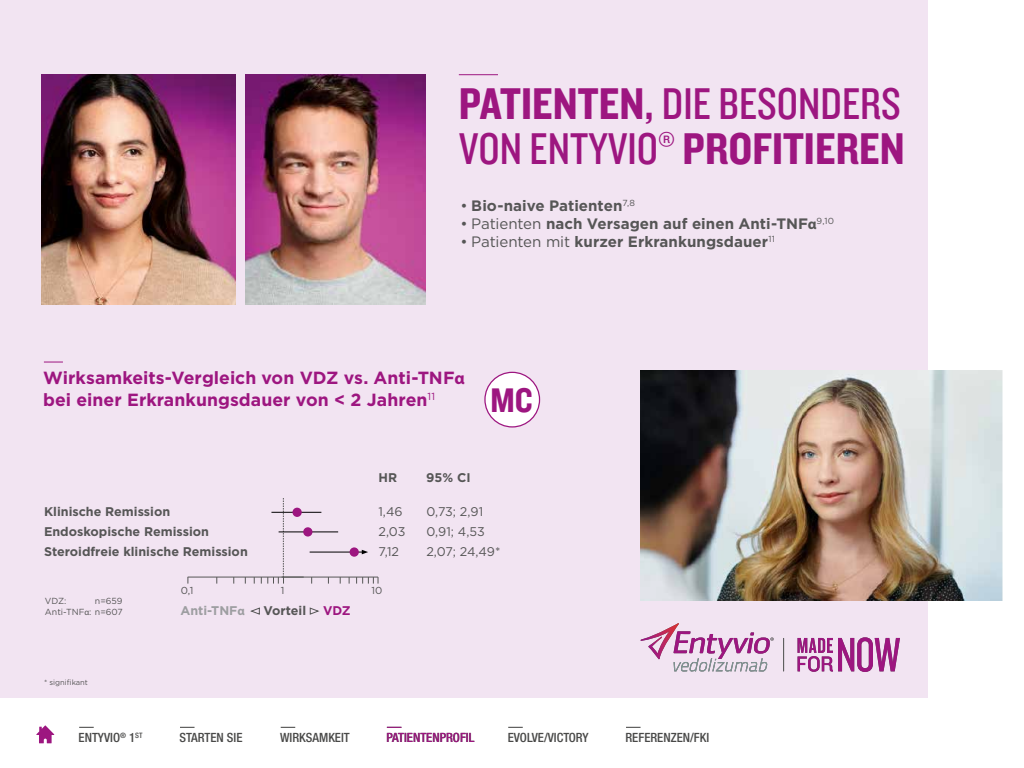
<style>
.page{position:relative;width:1024px;height:768px;background:#fff}
.page>*{position:absolute;margin:0;border:0;box-sizing:border-box;transform-origin:0 0}
.t1{font:46.2px/45.3px "Knockout 29 Junior Ltweight";color:#9d1680}
.t2{font:35.4px "Knockout 50 Welterweight";color:#9d1680}
.t3{font:700 17.6px/21.1px "Gotham";color:#9d1680}
.t4{font:700 15.1px "Gotham";color:#565656}
.t5{font:500 condensed 12.8px "Helvetica Neue";color:#494948}
.t6{font:500 condensed 12.8px "Helvetica Neue";color:#9d1680}
.t7{font:700 12.6px/20.1px "Gotham";color:#565656}
.t8{font:12.6px/20.1px "Gotham";letter-spacing:-.01em;color:#565656}
.t9{font:700 12.6px "Gotham";color:#9d9ea1}
.t10{font:700 12.6px "Gotham";color:#9d1680}
.t11{font:10.1px "Gotham";color:#565656}
.t12{font:8.8px/10.6px "Gotham";color:#565656;text-align:right}
.t13{font:7.5px "Gotham";color:#565656}
.s1{font-family:"Knockout 50 Welterweight"}
.s2{font-weight:400}
.s3{font-family:"Myriad Pro"}
</style>
<div class="page">
<div style="left:0;top:0;width:928px;height:697px;background:#f2e4f2"></div>
<svg style="left:44px;top:362px;width:19px;height:1px"></svg>
<svg style="left:798px;top:637px;width:102px;height:35px"></svg>
<hr style="left:783px;top:638px;width:1px;height:33px;background:#565656">
<svg style="left:641px;top:623px;width:133px;height:49px"></svg>
<img style="left:641px;top:370px;width:362px;height:230px">
<img style="left:41px;top:74px;width:195px;height:230px">
<img style="left:246px;top:74px;width:180px;height:230px">
<div style="left:485px;top:372px;width:55px;height:55px;background:#fff;border-radius:50%"></div>
<div style="left:484px;top:372px;width:56px;height:56px;border:1px solid #9d1680;border-radius:50%"></div>
<svg style="left:36px;top:725px;width:18px;height:18px"></svg>
<svg style="left:79px;top:727px;width:15px;height:1px"></svg>
<svg style="left:180px;top:727px;width:15px;height:1px"></svg>
<svg style="left:281px;top:727px;width:14px;height:1px"></svg>
<svg style="left:508px;top:727px;width:15px;height:1px"></svg>
<svg style="left:626px;top:727px;width:15px;height:1px"></svg>
<svg style="left:387px;top:727px;width:14px;height:1px"></svg>
<hr style="left:459px;top:74px;width:39px;height:1px;background:#9d1680">
<hr style="left:282px;top:577px;width:96px;height:1px;background:#565656">
<hr style="left:188px;top:577px;width:116px;height:1px;background:#565656">
<hr style="left:271px;top:512px;width:50px;height:1px;background:#000">
<div style="left:292px;top:508px;width:10px;height:9px;background:#9d1680;border-radius:50%"></div>
<hr style="left:279px;top:532px;width:59px;height:1px;background:#000">
<div style="left:303px;top:527px;width:9px;height:10px;background:#9d1680;border-radius:50%"></div>
<hr style="left:310px;top:552px;width:53px;height:1px;background:#000">
<svg style="left:362px;top:550px;width:6px;height:4px"></svg>
<div style="left:350px;top:547px;width:9px;height:10px;background:#9d1680;border-radius:50%"></div>
<svg style="left:268px;top:498px;width:16px;height:86px"></svg>
<svg style="left:356px;top:577px;width:23px;height:7px"></svg>
<svg style="left:309px;top:607px;width:11px;height:8px"></svg>
<svg style="left:250px;top:607px;width:10px;height:8px"></svg>
<h1 class="t1" style="left:459px;top:79px;width:447px"><span class="s1">PATIENTEN,</span> DIE BESONDERS<br>VON ENTYVIO® <span class="s1">PROFITIEREN</span></h1>
<p class="t4" style="left:461px;top:196px;width:176px"><span class="s2">•</span> Bio-naive Patienten<sup>7,8</sup></p>
<p class="t4" style="left:461px;top:214px;width:375px"><span class="s2">• Patienten</span> nach Versagen auf einen Anti-TNF<span class="s3">α</span><sup>9,10</sup></p>
<p class="t4" style="left:461px;top:232px;width:316px"><span class="s2">• Patienten mit</span> kurzer Erkrankungsdauer<sup>11</sup></p>
<p class="t3" style="left:43px;top:368px;width:423px">Wirksamkeits-Vergleich von VDZ vs. Anti-TNF<span class="s3">α </span>bei einer Erkrankungsdauer von &lt; 2 Jahren<sup>11</sup></p>
<h2 class="t2" style="left:490px;top:377px;width:44px">MC</h2>
<p class="t7" style="left:378px;top:468px;width:20px">HR</p>
<p class="t7" style="left:426px;top:468px;width:46px">95% CI</p>
<p class="t7" style="left:44px;top:502px;width:205px">Klinische Remission<br>Endoskopische Remission<br>Steroidfreie klinische Remission</p>
<p class="t8" style="left:426px;top:501px;width:76px">0,73; 2,91<br>0,91; 4,53<br>2,07; 24,49*</p>
<p class="t8" style="left:378px;top:501px;width:28px">1,46<br>2,03<br>7,12</p>
<p class="t12" style="left:45px;top:595px;width:79px">n=659<br>Anti-TNF<span class="s3">α</span>: n=607</p>
<p class="t12" style="left:45px;top:595px;width:23px">VDZ:</p>
<p class="t13" style="left:44px;top:677px;width:45px">* signifikant</p>
<p class="t11" style="left:181px;top:584px;width:14px">0,1</p>
<p class="t11" style="left:281px;top:584px;width:5px">1</p>
<p class="t11" style="left:372px;top:584px;width:12px">10</p>
<p class="t9" style="left:180px;top:602px;width:66px">Anti-TNF<span class="s3">α</span></p>
<p class="t7" style="left:264px;top:600px;width:44px">Vorteil</p>
<p class="t10" style="left:323px;top:602px;width:29px">VDZ</p>
<p class="t5" style="left:79px;top:730px;width:65px">ENTYVIO<sup>®</sup> 1<sup>ST</sup></p>
<p class="t5" style="left:179px;top:730px;width:65px">STARTEN SIE</p>
<p class="t5" style="left:280px;top:730px;width:71px">WIRKSAMKEIT</p>
<p class="t6" style="left:386px;top:730px;width:90px">PATIENTENPROFIL</p>
<p class="t5" style="left:508px;top:730px;width:83px">EVOLVE/VICTORY</p>
<p class="t5" style="left:625px;top:730px;width:85px">REFERENZEN/FKI</p>
</div>
